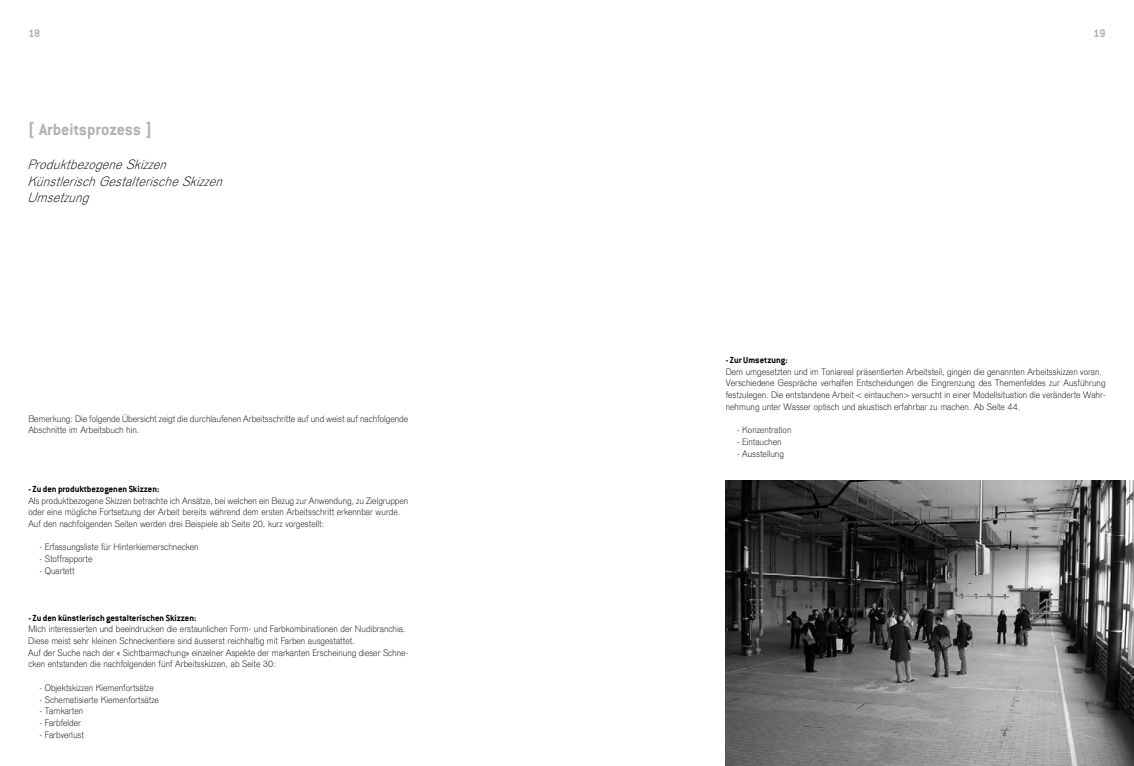
<style>
.page{position:relative;width:1134px;height:766px;background:#fff}
.page>*{position:absolute;margin:0;border:0;box-sizing:border-box;transform-origin:0 0}
.t1{font:700 18px "Conduit ITC";letter-spacing:-.005em;color:#b1b2b4}
.t2{font:14px/16.8px "Venus Kursiv";letter-spacing:.025em;color:#000}
.t3{font:12px "Conduit ITCTT Bold";color:#b1b2b4}
.t4{font:9.8px/11.7px "Venus Mager";color:#000}
.t5{font:700 9.8px "Conduit ITC";color:#000}
</style>
<div class="page">
<img style="left:726px;top:480px;width:408px;height:285px">
<p class="t3" style="left:28px;top:26px;width:14px">18</p>
<p class="t3" style="left:1093px;top:26px;width:14px">19</p>
<h1 class="t1" style="left:28px;top:119px;width:125px">[ Arbeitsprozess ]</h1>
<h2 class="t2" style="left:28px;top:156px;width:196px">Produktbezogene Skizzen<br>Künstlerisch Gestalterische Skizzen<br>Umsetzung</h2>
<p class="t4" style="left:28px;top:413px;width:381px">Bemerkung: Die folgende Übersicht zeigt die durchlaufenen Arbeitsschritte auf und weist auf nachfolgende<br>Abschnitte im Arbeitsbuch hin.</p>
<p class="t5" style="left:28px;top:483px;width:132px">- Zu den produktbezogenen Skizzen:</p>
<p class="t4" style="left:28px;top:494px;width:381px">Als produktbezogene Skizzen betrachte ich Ansätze, bei welchen ein Bezug zur Anwendung, zu Zielgruppen oder eine mögliche Fortsetzung der Arbeit bereits während dem ersten Arbeitsschritt erkennbar wurde.<br>Auf den nachfolgenden Seiten werden drei Beispiele ab Seite 20, kurz vorgestellt:</p>
<p class="t4" style="left:40px;top:541px;width:160px">- Erfassungsliste für Hinterkiemerschnecken</p>
<p class="t4" style="left:40px;top:553px;width:54px">- Stoffrapporte</p>
<p class="t4" style="left:40px;top:565px;width:37px">- Quartett</p>
<p class="t5" style="left:28px;top:611px;width:170px">- Zu den künstlerisch gestalterischen Skizzen:</p>
<p class="t4" style="left:28px;top:623px;width:381px">Mich interessierten und beeindrucken die erstaunlichen Form- und Farbkombinationen der Nudibranchia.<br>Diese meist sehr kleinen Schneckentiere sind äusserst reichhaltig mit Farben ausgestattet.<br>Auf der Suche nach der « Sichtbarmachung» einzelner Aspekte der markanten Erscheinung dieser Schne&shy;cken entstanden die nachfolgenden fünf Arbeitsskizzen, ab Seite 30:</p>
<p class="t4" style="left:40px;top:682px;width:116px">- Objektskizzen Kiemenfortsätze</p>
<p class="t4" style="left:40px;top:693px;width:121px">- Schematisierte Kiemenfortsätze</p>
<p class="t4" style="left:40px;top:705px;width:45px">- Tarnkarten</p>
<p class="t4" style="left:40px;top:717px;width:43px">- Farbfelder</p>
<p class="t4" style="left:40px;top:728px;width:46px">- Farbverlust</p>
<p class="t5" style="left:726px;top:354px;width:63px">- Zur Umsetzung:</p>
<p class="t4" style="left:726px;top:366px;width:381px">Dem umgesetzten und im Toniareal präsentierten Arbeitsteil, gingen die genannten Arbeitsskizzen voran.<br>Verschiedene Gespräche verhalfen Entscheidungen die Eingrenzung des Themenfeldes zur Ausführung festzulegen. Die entstandene Arbeit &lt; eintauchen&gt; versucht in einer Modellsituation die veränderte Wahr&shy;nehmung unter Wasser optisch und akustisch erfahrbar zu machen. Ab Seite 44.</p>
<p class="t4" style="left:737px;top:424px;width:56px">- Konzentration</p>
<p class="t4" style="left:737px;top:436px;width:46px">- Eintauchen</p>
<p class="t4" style="left:737px;top:448px;width:48px">- Ausstellung</p>
</div>
